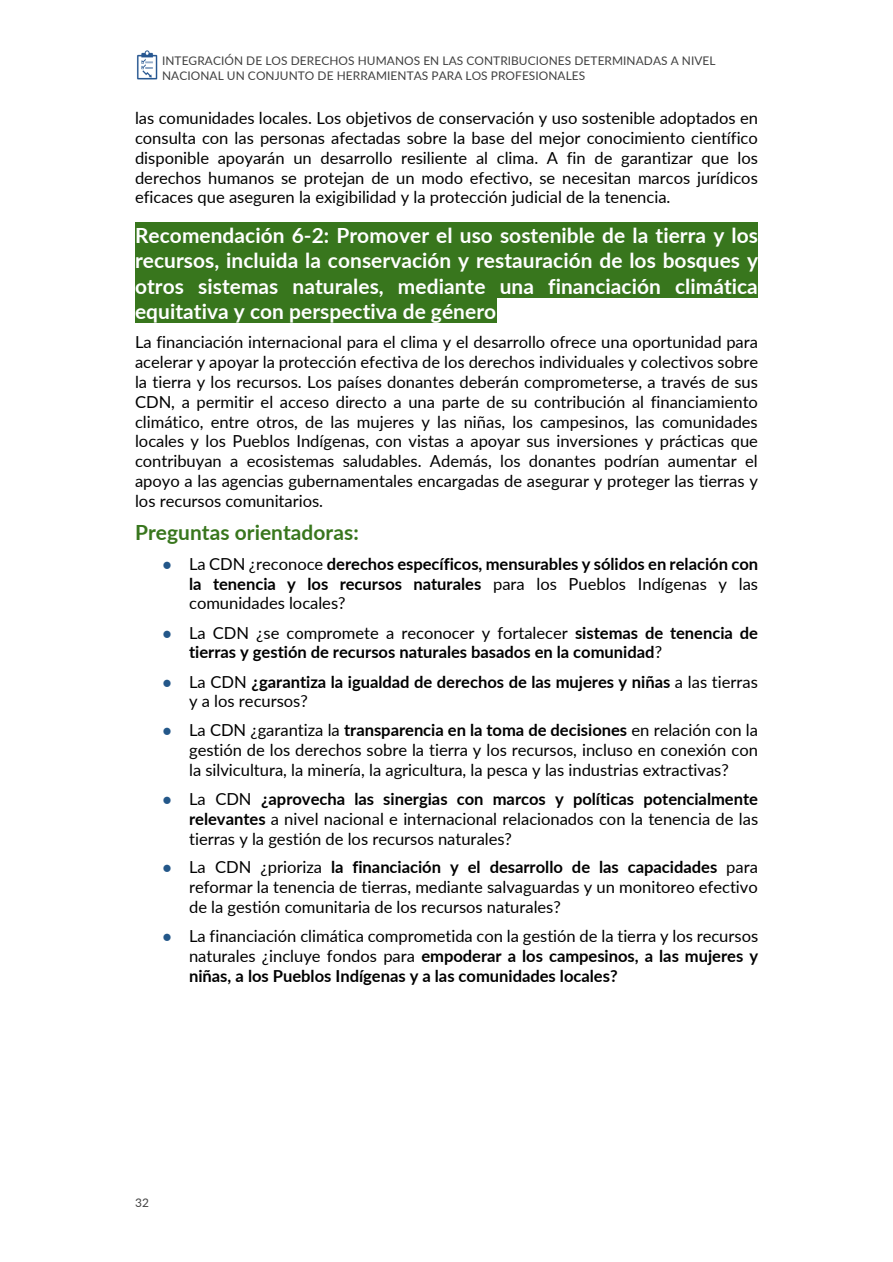
<style>
.page{position:relative;width:893px;height:1262px;background:#fff}
.page>*{position:absolute;margin:0;border:0;box-sizing:border-box;transform-origin:0 0}
.t1{font:700 20.85px/25.2px "Lato";letter-spacing:.005em;color:#fff;text-align:justify}
.t2{font:700 20.85px "Lato";letter-spacing:.005em;color:#38761d}
.t3{font:16.5px/19.8px "Lato";color:#000;text-align:justify}
.t4{font:700 16.5px/19.8px "Lato";color:#000}
.t5{font:11.85px/14.7px "Lato";letter-spacing:.005em;color:#404040}
.t6{font:11.85px "Lato";color:#434343}
.s1{font-family:"Tahoma";font-weight:400;color:#235789}
.s2{font-weight:400}
.s3{font-family:"Tahoma";color:#235789}
.s4{font-weight:700}
</style>
<div class="page">
<img style="left:137px;top:51px;width:21px;height:28px">
<div style="left:135px;top:222px;width:622px;height:25px;background:#38761d"></div>
<div style="left:135px;top:247px;width:622px;height:26px;background:#38761d"></div>
<div style="left:135px;top:273px;width:622px;height:25px;background:#38761d"></div>
<div style="left:135px;top:298px;width:361px;height:25px;background:#38761d"></div>
<p class="t5" style="left:162px;top:53px;width:555px">INTEGRACIÓN DE LOS DERECHOS HUMANOS EN LAS CONTRIBUCIONES DETERMINADAS A NIVEL<br>NACIONAL UN CONJUNTO DE HERRAMIENTAS PARA LOS PROFESIONALES</p>
<p class="t3" style="left:135px;top:108px;width:624px">las comunidades locales. Los objetivos de conservación y uso sostenible adoptados en consulta con las personas afectadas sobre la base del mejor conocimiento científico disponible apoyarán un desarrollo resiliente al clima. A fin de garantizar que los derechos humanos se protejan de un modo efectivo, se necesitan marcos jurídicos eficaces que aseguren la exigibilidad y la protección judicial de la tenencia.</p>
<p class="t1" style="left:135px;top:222px;width:624px">Recomendación 6-2: Promover el uso sostenible de la tierra y los recursos, incluida la conservación y restauración de los bosques y otros sistemas naturales, mediante una financiación climática equitativa y con perspectiva de género</p>
<p class="t3" style="left:135px;top:332px;width:624px">La financiación internacional para el clima y el desarrollo ofrece una oportunidad para acelerar y apoyar la protección efectiva de los derechos individuales y colectivos sobre la tierra y los recursos. Los países donantes deberán comprometerse, a través de sus CDN, a permitir el acceso directo a una parte de su contribución al financiamiento climático, entre otros, de las mujeres y las niñas, los campesinos, las comunidades locales y los Pueblos Indígenas, con vistas a apoyar sus inversiones y prácticas que contribuyan a ecosistemas saludables. Además, los donantes podrían aumentar el apoyo a las agencias gubernamentales encargadas de asegurar y proteger las tierras y los recursos comunitarios.</p>
<p class="t2" style="left:135px;top:519px;width:225px">Preguntas orientadoras:</p>
<p class="t4" style="left:189px;top:553px;width:570px;text-align:justify;text-indent:-27px"><span class="s1">●</span> <span class="s2">La CDN ¿reconoce</span> derechos específicos, mensurables y sólidos en relación con la tenencia y los recursos naturales <span class="s2">para los Pueblos Indígenas y las comunidades locales?</span></p>
<p class="t4" style="left:189px;top:622px;width:570px;text-indent:-27px"><span class="s1">●</span> <span class="s2">La CDN ¿se compromete a reconocer y fortalecer</span> sistemas de tenencia de tierras y gestión de recursos naturales basados en la comunidad<span class="s2">?</span></p>
<p class="t4" style="left:189px;top:671px;width:570px;text-indent:-27px"><span class="s1">●</span> <span class="s2">La CDN</span> ¿garantiza la igualdad de derechos de las mujeres y niñas <span class="s2">a las tierras y a los recursos?</span></p>
<p class="t3" style="left:189px;top:720px;width:570px;text-indent:-27px"><span class="s3">●</span> La CDN ¿garantiza la <span class="s4">transparencia en la toma de decisiones</span> en relación con la gestión de los derechos sobre la tierra y los recursos, incluso en conexión con la silvicultura, la minería, la agricultura, la pesca y las industrias extractivas?</p>
<p class="t3" style="left:189px;top:788px;width:570px;text-indent:-27px"><span class="s3">●</span> La CDN <span class="s4">¿aprovecha las sinergias con marcos y políticas potencialmente relevantes</span> a nivel nacional e internacional relacionados con la tenencia de las tierras y la gestión de los recursos naturales?</p>
<p class="t3" style="left:189px;top:857px;width:570px;text-indent:-27px"><span class="s3">●</span> La CDN ¿prioriza <span class="s4">la financiación y el desarrollo de las capacidades</span> para reformar la tenencia de tierras, mediante salvaguardas y un monitoreo efectivo de la gestión comunitaria de los recursos naturales?</p>
<p class="t3" style="left:189px;top:925px;width:570px;text-indent:-27px"><span class="s3">●</span> La financiación climática comprometida con la gestión de la tierra y los recursos naturales ¿incluye fondos para <span class="s4">empoderar a los campesinos, a las mujeres y niñas, a los Pueblos Indígenas y a las comunidades locales?</span></p>
<p class="t6" style="left:135px;top:1194px;width:15px">32</p>
</div>
